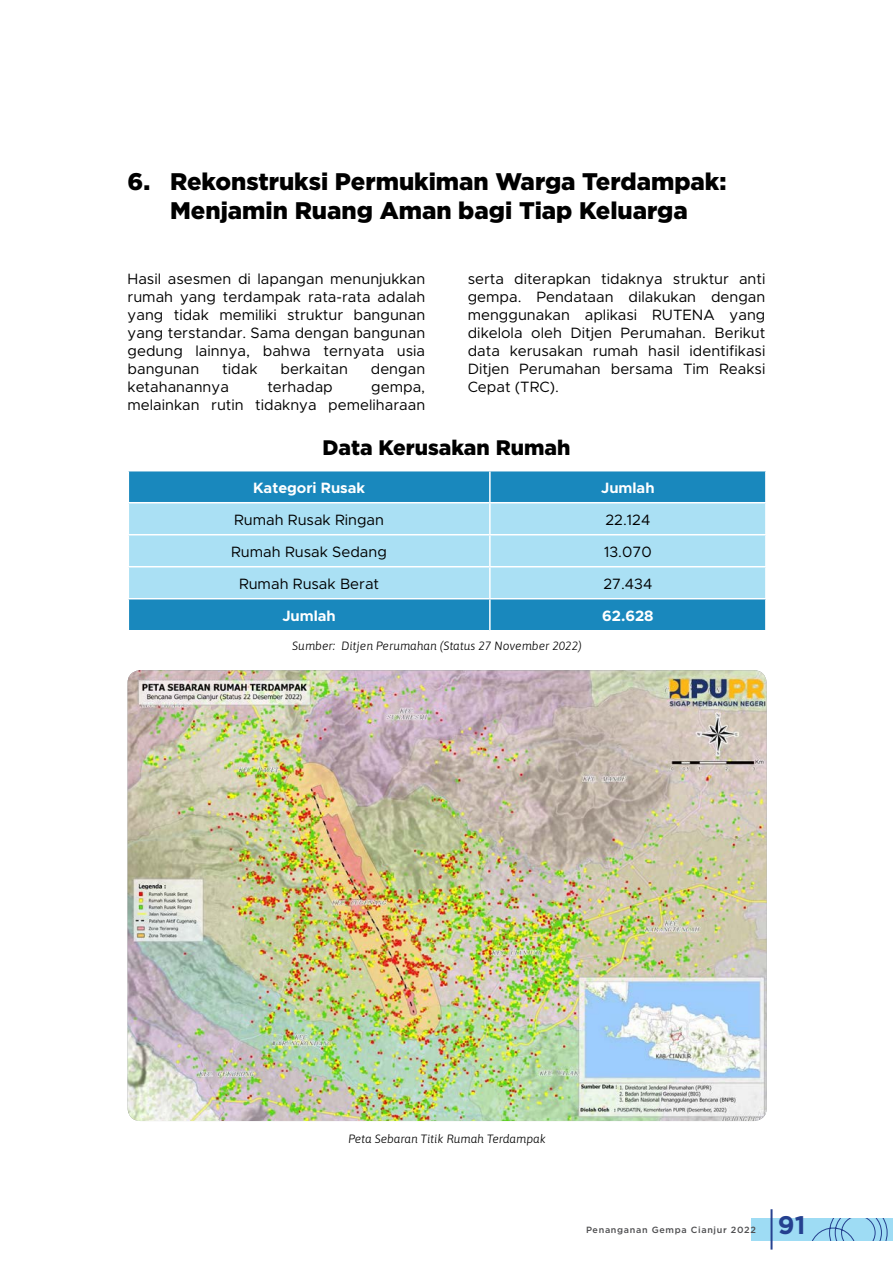
<style>
.page{position:relative;width:893px;height:1263px;background:#fff}
.page>*{position:absolute;margin:0;border:0;box-sizing:border-box;transform-origin:0 0}
.t1{font:300 43.5px "Gotham";color:#25408f}
.t2{font:700 25.35px "Gotham";color:#25408f}
.t3{font:900 24px/28.8px "Gotham";color:#000;text-align:center}
.t4{font:900 21px "Gotham";color:#000}
.t5{font:15px/18px "Metropolis";color:#000;text-align:justify}
.t6{font:700 15px "Metropolis";color:#fff}
.t7{font:italic 300 12px "Asap";color:#000}
.t8{font:500 9px "Gotham";letter-spacing:.075em;color:#4d4d4f}
</style>
<div class="page">
<div style="left:752px;top:1218px;width:141px;height:23px;background:#9edcf4"></div>
<svg style="left:812px;top:1218px;width:76px;height:23px"></svg>
<img style="left:128px;top:670px;width:639px;height:451px">
<div style="left:129px;top:471px;width:636px;height:159px;background:#1988bd"></div>
<div style="left:129px;top:503px;width:636px;height:95px;background:#aae0f4"></div>
<hr style="left:489px;top:471px;width:2px;height:31px;background:#fff">
<hr style="left:128px;top:502px;width:362px;height:1px;background:#fff">
<hr style="left:490px;top:502px;width:277px;height:1px;background:#fff">
<hr style="left:489px;top:503px;width:2px;height:31px;background:#fff">
<hr style="left:128px;top:534px;width:362px;height:1px;background:#fff">
<hr style="left:490px;top:534px;width:277px;height:1px;background:#fff">
<hr style="left:489px;top:535px;width:2px;height:31px;background:#fff">
<hr style="left:128px;top:566px;width:362px;height:1px;background:#fff">
<hr style="left:490px;top:566px;width:277px;height:1px;background:#fff">
<hr style="left:489px;top:567px;width:2px;height:31px;background:#fff">
<hr style="left:128px;top:598px;width:362px;height:1px;background:#fff">
<hr style="left:490px;top:598px;width:277px;height:1px;background:#fff">
<hr style="left:489px;top:599px;width:2px;height:31px;background:#fff">
<h3 class="t3" style="left:128px;top:167px;width:600px">6. Rekonstruksi Permukiman Warga Terdampak:<br>Menjamin Ruang Aman bagi Tiap Keluarga</h3>
<p class="t5" style="left:128px;top:270px;width:299px">Hasil asesmen di lapangan menunjukkan rumah yang terdampak rata-rata adalah yang tidak memiliki struktur bangunan yang terstandar. Sama dengan bangunan gedung lainnya, bahwa ternyata usia bangunan</p>
<p class="t5" style="left:222px;top:360px;width:37px">tidak</p>
<p class="t5" style="left:280px;top:360px;width:69px">berkaitan</p>
<p class="t5" style="left:371px;top:360px;width:56px">dengan</p>
<p class="t5" style="left:128px;top:378px;width:103px">ketahanannya</p>
<p class="t5" style="left:267px;top:378px;width:67px">terhadap</p>
<p class="t5" style="left:128px;top:378px;width:299px;text-align:right">gempa,<br>melainkan rutin tidaknya pemeliharaan</p>
<p class="t5" style="left:468px;top:270px;width:299px">serta diterapkan tidaknya struktur anti gempa. Pendataan dilakukan dengan menggunakan aplikasi RUTENA yang dikelola oleh Ditjen Perumahan. Berikut data kerusakan rumah hasil identifikasi Ditjen Perumahan bersama Tim Reaksi Cepat (TRC).</p>
<h3 class="t4" style="left:323px;top:433px;width:249px">Data Kerusakan Rumah</h3>
<p class="t6" style="left:253px;top:478px;width:113px">Kategori Rusak</p>
<p class="t6" style="left:601px;top:478px;width:55px">Jumlah</p>
<p class="t5" style="left:234px;top:510px;width:152px">Rumah Rusak Ringan</p>
<p class="t5" style="left:605px;top:510px;width:46px">22.124</p>
<p class="t5" style="left:231px;top:542px;width:157px">Rumah Rusak Sedang</p>
<p class="t5" style="left:604px;top:542px;width:49px">13.070</p>
<p class="t5" style="left:239px;top:574px;width:142px">Rumah Rusak Berat</p>
<p class="t5" style="left:603px;top:574px;width:51px">27.434</p>
<p class="t6" style="left:282px;top:606px;width:55px">Jumlah</p>
<p class="t6" style="left:602px;top:606px;width:53px">62.628</p>
<p class="t7" style="left:292px;top:638px;width:291px">Sumber: Ditjen Perumahan (Status 27 November 2022)</p>
<p class="t7" style="left:348px;top:1130px;width:199px">Peta Sebaran Titik Rumah Terdampak</p>
<h1 class="t1" style="left:765px;top:1201px;width:14px">|</h1>
<p class="t8" style="left:586px;top:1224px;width:171px">Penanganan Gempa Cianjur 2022</p>
<h2 class="t2" style="left:778px;top:1208px;width:29px">91</h2>
</div>
